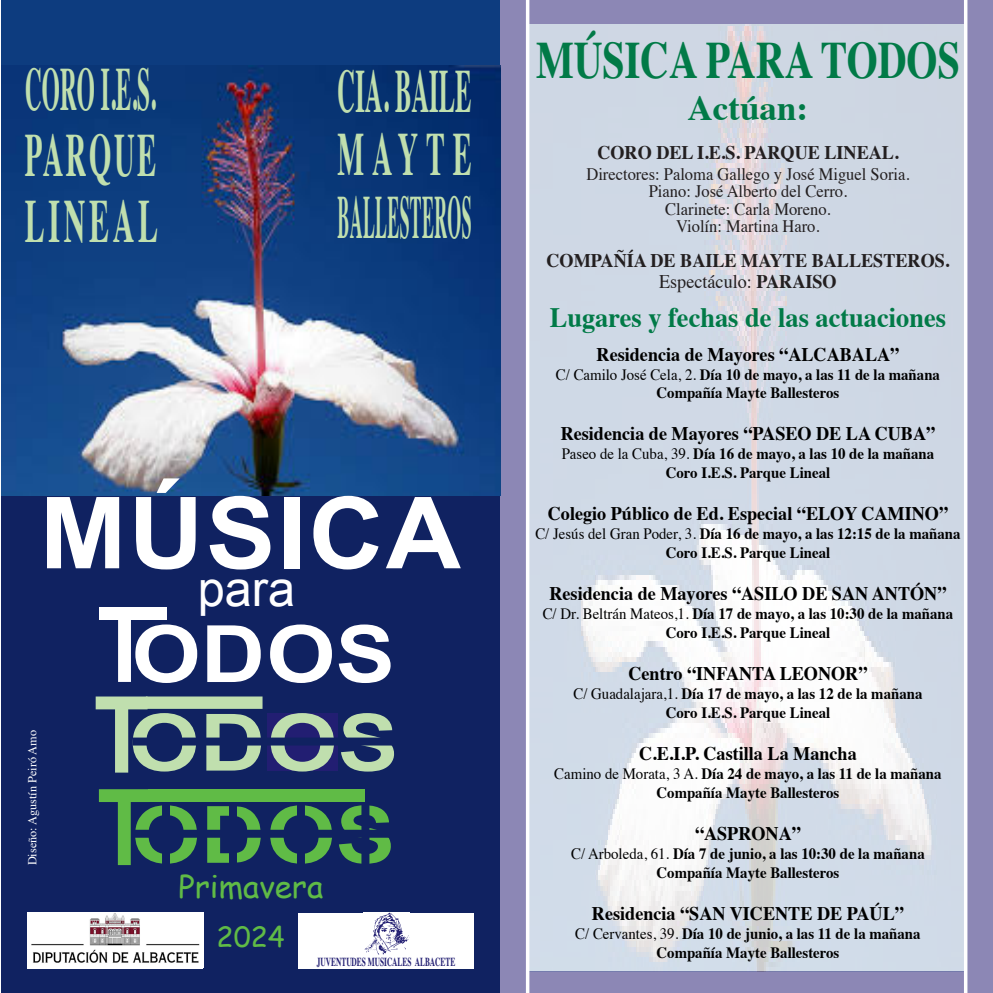
<style>
.page{position:relative;width:993px;height:993px;background:#fff}
.page>*{position:absolute;margin:0;border:0;box-sizing:border-box;transform-origin:0 0}
.t1{font:700 106.23px "Arial";color:#c0dfae;scale:.86 1}
.t2{font:700 105.88px "Arial";color:#60bb46;scale:.84 1}
.t3{font:700 104.3px "Arial";color:#fff;scale:.85 1}
.t4{font:700 99.4px "Arial";letter-spacing:.02em;color:#fff;scale:1.05 1}
.t5{font:700 78.92px "Arial";color:#c0dfae;scale:1.15 1}
.t6{font:700 78.92px "Arial";color:#fff;scale:1.13 1}
.t7{font:700 78.92px "Arial";color:#60bb46;scale:1.13 1}
.t8{font:700 61.43px "Times";letter-spacing:.02em;color:#c0dfae;scale:.29 1}
.t9{font:700 61.43px "Times";letter-spacing:.02em;color:#c0dfae;scale:.38 1}
.t10{font:700 61.43px "Times";color:#c0dfae;scale:.4 1}
.t11{font:700 61.43px "Times";letter-spacing:.02em;color:#c0dfae;scale:.47 1}
.t12{font:700 61.43px "Times";letter-spacing:.02em;color:#c0dfae;scale:.49 1}
.t13{font:700 61.43px "Times";letter-spacing:.02em;color:#c0dfae;scale:.46 1}
.t14{font:700 52.5px "Times";color:#017a47;scale:.76 1}
.t15{font:48.65px "Arial";color:#fff}
.t16{font:700 35px "Times";color:#017a47}
.t17{font:31.5px "Comic Sans MS";color:#60bb46}
.t18{font:700 28px "Times";color:#017a47;scale:.94 1}
.t19{font:28px "Comic Sans MS";color:#60bb46}
.t20{font:700 19.25px "Times";color:#000;scale:.94 1}
.t21{font:700 19.25px "Times";color:#231f20;scale:.94 1}
.t22{font:19.25px "Times";color:#231f20;scale:.94 1}
.t23{font:17.5px "Times";color:#231f20;scale:.94 1}
.t24{font:700 15.75px "Times";color:#000;scale:.94 1}
.t25{font:700 12.25px "Times";color:#221e72;scale:.6 1}
.t26{font:12.25px "Times";color:#fff}
.s1{font-size:79.1px}
.s2{font-weight:700}
.s3{font-weight:400}
</style>
<div class="page">
<div style="left:498px;top:1px;width:494px;height:991px;background:#8c87b5"></div>
<img style="left:529px;top:25px;width:434px;height:945px">
<svg style="left:525px;top:0;width:4px;height:992px;fill:#fff"></svg>
<svg style="left:963px;top:0;width:4px;height:992px;background:#f2f4f7"></svg>
<div style="left:1px;top:495px;width:498px;height:497px;background:#102261"></div>
<div style="left:1px;top:0;width:498px;height:495px;background:#0d3c7f"></div>
<div style="left:298px;top:912px;width:176px;height:55px;background:#fff"></div>
<img style="left:1px;top:65px;width:499px;height:430px">
<img style="left:27px;top:912px;width:176px;height:54px">
<div style="left:115px;top:608px;width:61px;height:12px;background:#102261;border:1px solid #102261"></div>
<div style="left:146px;top:696px;width:116px;height:12px;background:#c0dfae"></div>
<div style="left:267px;top:712px;width:70px;height:58px;background:#221e72"></div>
<div style="left:132px;top:737px;width:263px;height:8px;background:#102261"></div>
<div style="left:99px;top:607px;width:67px;height:12px;background:#fff"></div>
<img style="left:364px;top:912px;width:45px;height:42px">
<div style="left:148px;top:788px;width:217px;height:13px;background:#60bb46"></div>
<p class="t9" style="left:25px;top:31px;width:346px">CORO I.E.S.</p>
<p class="t11" style="left:25px;top:97px;width:281px">PARQUE</p>
<p class="t12" style="left:25px;top:162px;width:273px">LINEAL</p>
<p class="t10" style="left:337px;top:32px;width:336px">CIA. BAILE</p>
<p class="t13" style="left:337px;top:95px;width:293px">MAYTE</p>
<p class="t8" style="left:337px;top:158px;width:463px">BALLESTEROS</p>
<p class="t4" style="left:40px;top:467px;width:403px">MÚSICA</p>
<p class="t15" style="left:198px;top:557px;width:99px">para</p>
<p class="t3" style="left:97px;top:576px;width:65px">T</p>
<p class="t6" style="left:131px;top:602px;width:234px">O<span class="s1">D</span>OS</p>
<p class="t26" style="left:21px;top:865px;width:137px;rotate:-90deg">Diseño: Agustín Peiró Amo</p>
<p class="t1" style="left:94px;top:665px;width:66px">T</p>
<p class="t5" style="left:129px;top:690px;width:236px">O<span class="s1">D</span>OS</p>
<p class="t2" style="left:97px;top:757px;width:66px">T</p>
<p class="t7" style="left:131px;top:782px;width:235px">O<span class="s1">D</span>OS</p>
<p class="t17" style="left:178px;top:863px;width:146px">Primavera</p>
<p class="t19" style="left:216px;top:915px;width:70px">2024</p>
<p class="t25" style="left:317px;top:949px;width:232px">JUVENTUDES MUSICALES ALBACETE</p>
<p class="t14" style="left:536px;top:10px;width:559px">MÚSICA PARA TODOS</p>
<p class="t16" style="left:687px;top:75px;width:122px">Actúan:</p>
<p class="t21" style="left:597px;top:134px;width:322px">CORO DEL I.E.S. PARQUE LINEAL.</p>
<p class="t23" style="left:586px;top:157px;width:345px">Directores: Paloma Gallego y José Miguel Soria.</p>
<p class="t23" style="left:648px;top:175px;width:212px">Piano: José Alberto del Cerro.</p>
<p class="t23" style="left:665px;top:192px;width:177px">Clarinete: Carla Moreno.</p>
<p class="t23" style="left:676px;top:210px;width:154px">Violín: Martina Haro.</p>
<p class="t21" style="left:546px;top:242px;width:430px">COMPAÑÍA DE BAILE MAYTE BALLESTEROS.</p>
<p class="t22" style="left:659px;top:264px;width:190px">Espectáculo: <span class="s2">PARAISO</span></p>
<p class="t18" style="left:549px;top:290px;width:423px">Lugares y fechas de las actuaciones</p>
<p class="t20" style="left:596px;top:335px;width:323px">Residencia de Mayores “ALCABALA”</p>
<p class="t24" style="left:555px;top:359px;width:410px"><span class="s3">C/ Camilo José Cela, 2.</span> Día 10 de mayo, a las 11 de la mañana</p>
<p class="t24" style="left:656px;top:378px;width:196px">Compañía Mayte Ballesteros</p>
<p class="t20" style="left:560px;top:415px;width:400px">Residencia de Mayores “PASEO DE LA CUBA”</p>
<p class="t24" style="left:561px;top:439px;width:397px"><span class="s3">Paseo de la Cuba, 39.</span> Día 16 de mayo, a las 10 de la mañana</p>
<p class="t24" style="left:665px;top:457px;width:176px">Coro I.E.S. Parque Lineal</p>
<p class="t20" style="left:547px;top:495px;width:427px">Colegio Público de Ed. Especial “ELOY CAMINO”</p>
<p class="t24" style="left:535px;top:518px;width:453px"><span class="s3">C/ Jesús del Gran Poder, 3.</span> Día 16 de mayo, a las 12:15 de la mañana</p>
<p class="t24" style="left:665px;top:537px;width:176px">Coro I.E.S. Parque Lineal</p>
<p class="t20" style="left:549px;top:575px;width:424px">Residencia de Mayores “ASILO DE SAN ANTÓN”</p>
<p class="t24" style="left:542px;top:598px;width:438px"><span class="s3">C/ Dr. Beltrán Mateos,1.</span> Día 17 de mayo, a las 10:30 de la mañana</p>
<p class="t24" style="left:665px;top:617px;width:176px">Coro I.E.S. Parque Lineal</p>
<p class="t20" style="left:628px;top:655px;width:256px">Centro “INFANTA LEONOR”</p>
<p class="t24" style="left:573px;top:678px;width:372px"><span class="s3">C/ Guadalajara,1.</span> Día 17 de mayo, a las 12 de la mañana</p>
<p class="t24" style="left:665px;top:697px;width:176px">Coro I.E.S. Parque Lineal</p>
<p class="t20" style="left:639px;top:734px;width:233px">C.E.I.P. Castilla La Mancha</p>
<p class="t24" style="left:554px;top:758px;width:413px"><span class="s3">Camino de Morata, 3 A.</span> Día 24 de mayo, a las 11 de la mañana</p>
<p class="t24" style="left:656px;top:777px;width:196px">Compañía Mayte Ballesteros</p>
<p class="t20" style="left:694px;top:814px;width:114px">“ASPRONA”</p>
<p class="t24" style="left:571px;top:838px;width:377px"><span class="s3">C/ Arboleda, 61.</span> Día 7 de junio, a las 10:30 de la mañana</p>
<p class="t24" style="left:656px;top:856px;width:196px">Compañía Mayte Ballesteros</p>
<p class="t20" style="left:591px;top:894px;width:333px">Residencia “SAN VICENTE DE PAÚL”</p>
<p class="t24" style="left:575px;top:917px;width:369px"><span class="s3">C/ Cervantes, 39.</span> Día 10 de junio, a las 11 de la mañana</p>
<p class="t24" style="left:656px;top:936px;width:196px">Compañía Mayte Ballesteros</p>
</div>
